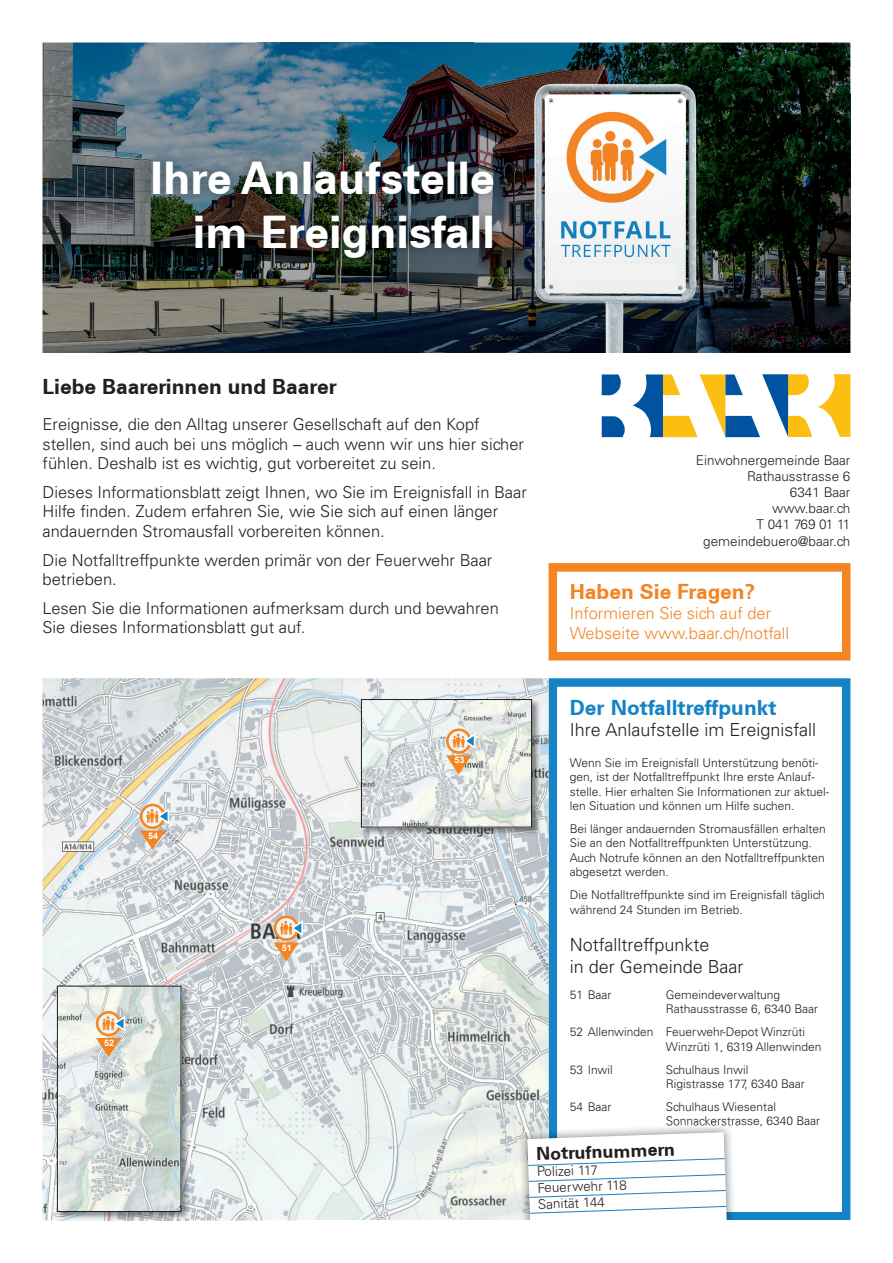
<style>
.page{position:relative;width:893px;height:1263px;background:#fff}
.page>*{position:absolute;margin:0;border:0;box-sizing:border-box;transform-origin:0 0}
.t1{font:700 45px/54px "Univers";color:#fff;text-align:right}
.t2{font:700 21px "Univers";color:#231f20}
.t3{font:700 21px "Univers";color:#1583c5}
.t4{font:700 21px "Univers";color:#f38522}
.t5{font:300 18px/21.6px "Univers";color:#231f20}
.t6{font:700 18px "Univers";color:#231f20}
.t7{font:300 16.5px/19.8px "Univers";color:#231f20}
.t8{font:300 16.5px/19.8px "Univers";color:#f38522}
.t9{font:300 13.5px/16.2px "Univers";color:#231f20}
.t10{font:300 12px/14.4px "Univers";color:#231f20}
.t11{font:700 9px "Arial";color:#fff}
</style>
<div class="page">
<img style="left:43px;top:43px;width:215px;height:154px">
<img style="left:258px;top:43px;width:215px;height:109px">
<img style="left:473px;top:43px;width:377px;height:51px">
<img style="left:473px;top:94px;width:44px;height:259px">
<img style="left:715px;top:94px;width:135px;height:207px">
<img style="left:43px;top:197px;width:107px;height:156px">
<img style="left:150px;top:267px;width:324px;height:86px">
<img style="left:715px;top:301px;width:135px;height:52px">
<img style="left:517px;top:70px;width:198px;height:283px">
<img style="left:144px;top:152px;width:359px;height:115px">
<svg style="left:549px;top:678px;width:301px;height:542px"></svg>
<img style="left:43px;top:678px;width:506px;height:542px">
<img style="left:361px;top:699px;width:180px;height:137px">
<img style="left:363px;top:701px;width:167px;height:124px">
<div style="left:361px;top:699px;width:171px;height:128px;border:1px solid #231f20"></div>
<img style="left:57px;top:985px;width:133px;height:236px">
<img style="left:59px;top:988px;width:120px;height:222px">
<div style="left:57px;top:986px;width:124px;height:226px;border:1px solid #231f20"></div>
<svg style="left:274px;top:915px;width:29px;height:46px"></svg>
<svg style="left:96px;top:1011px;width:29px;height:46px"></svg>
<svg style="left:140px;top:804px;width:29px;height:46px"></svg>
<svg style="left:446px;top:728px;width:29px;height:46px"></svg>
<img style="left:518px;top:1123px;width:220px;height:97px">
<img style="left:570px;top:1123px;width:168px;height:4px">
<svg style="left:527px;top:1132px;width:202px;height:88px"></svg>
<div style="left:549px;top:563px;width:301px;height:97px;border:9px solid #f38522"></div>
<svg style="left:602px;top:374px;width:19px;height:21px"></svg>
<svg style="left:602px;top:416px;width:23px;height:21px"></svg>
<svg style="left:632px;top:374px;width:218px;height:63px"></svg>
<h1 class="t1" style="left:151px;top:152px;width:346px">Ihre Anlaufstelle im Ereignisfall</h1>
<h2 class="t2" style="left:43px;top:374px;width:296px">Liebe Baarerinnen und Baarer</h2>
<h3 class="t7" style="left:43px;top:414px;width:483px">Ereignisse, die den Alltag unserer Gesellschaft auf den Kopf stellen, sind auch bei uns möglich – auch wenn wir uns hier sicher fühlen. Deshalb ist es wichtig, gut vorbereitet zu sein.</h3>
<h3 class="t7" style="left:43px;top:482px;width:486px">Dieses Informationsblatt zeigt Ihnen, wo Sie im Ereignisfall in Baar<br>Hilfe finden. Zudem erfahren Sie, wie Sie sich auf einen länger andauernden Stromausfall vorbereiten können.</h3>
<h3 class="t7" style="left:43px;top:550px;width:451px">Die Notfalltreffpunkte werden primär von der Feuerwehr Baar betrieben.</h3>
<h3 class="t7" style="left:43px;top:598px;width:458px">Lesen Sie die Informationen aufmerksam durch und bewahren<br>Sie dieses Informationsblatt gut auf.</h3>
<p class="t9" style="left:696px;top:452px;width:156px;text-align:right">Einwohnergemeinde Baar<br>Rathausstrasse 6<br>6341 Baar<br>www.baar.ch<br>T 041 769 01 11 gemeindebuero@baar.ch</p>
<h2 class="t4" style="left:570px;top:579px;width:187px">Haben Sie Fragen?</h2>
<h3 class="t8" style="left:570px;top:603px;width:221px">Informieren Sie sich auf der<br>Webseite www.baar.ch/notfall</h3>
<p class="t11" style="left:148px;top:829px;width:12px">54</p>
<p class="t11" style="left:104px;top:1036px;width:12px">52</p>
<p class="t11" style="left:282px;top:941px;width:12px">51</p>
<p class="t11" style="left:455px;top:753px;width:12px">53</p>
<h2 class="t3" style="left:570px;top:695px;width:208px">Der Notfalltreffpunkt</h2>
<h3 class="t5" style="left:570px;top:719px;width:248px">Ihre Anlaufstelle im Ereignisfall</h3>
<p class="t10" style="left:570px;top:755px;width:261px">Wenn Sie im Ereignisfall Unterstützung benöti&shy;gen, ist der Notfalltreffpunkt Ihre erste Anlauf&shy;stelle. Hier erhalten Sie Informationen zur aktuel&shy;len Situation und können um Hilfe suchen.</p>
<p class="t10" style="left:570px;top:821px;width:257px">Bei länger andauernden Stromausfällen erhalten Sie an den Notfalltreffpunkten Unterstützung.<br>Auch Notrufe können an den Notfalltreffpunkten abgesetzt werden.</p>
<p class="t10" style="left:570px;top:888px;width:257px">Die Notfalltreffpunkte sind im Ereignisfall täglich während 24 Stunden im Betrieb.</p>
<h3 class="t5" style="left:570px;top:934px;width:175px">Notfalltreffpunkte<br>in der Gemeinde Baar</h3>
<p class="t10" style="left:570px;top:987px;width:43px">51 Baar</p>
<p class="t10" style="left:666px;top:987px;width:154px">Gemeindeverwaltung<br>Rathausstrasse 6, 6340 Baar</p>
<p class="t10" style="left:666px;top:1025px;width:157px;text-indent:-96px">52 Allenwinden Feuerwehr-Depot Winzrüti<br>Winzrüti 1, 6319 Allenwinden</p>
<p class="t10" style="left:570px;top:1062px;width:45px">53 Inwil</p>
<p class="t10" style="left:666px;top:1062px;width:141px">Schulhaus Inwil<br>Rigistrasse 177, 6340 Baar</p>
<p class="t10" style="left:570px;top:1099px;width:43px">54 Baar</p>
<p class="t10" style="left:666px;top:1099px;width:156px">Schulhaus Wiesental<br>Sonnackerstrasse, 6340 Baar</p>
<h3 class="t6" style="left:536px;top:1143px;width:140px;rotate:-2deg">Notrufnummern</h3>
<p class="t9" style="left:537px;top:1163px;width:91px;rotate:-2deg">Polizei 117<br>Feuerwehr 118<br>Sanität 144</p>
</div>
